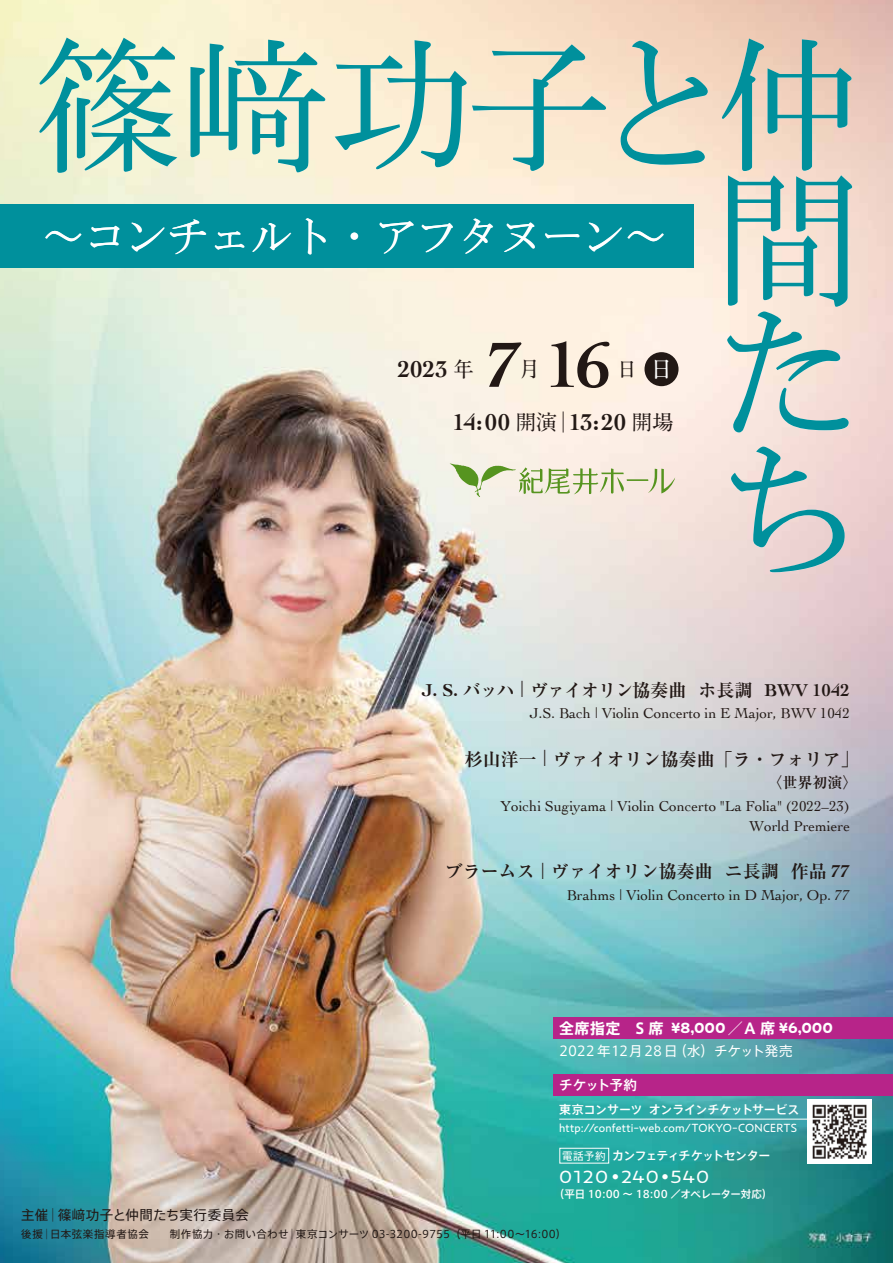
<style>
.page{position:relative;width:893px;height:1263px;background:#fff}
.page>*{position:absolute;margin:0;border:0;box-sizing:border-box;transform-origin:0 0}
.t1{font:500 147px/135px "Ro H Mincho Pro";letter-spacing:-.075em;color:#00909c;text-align:justify}
.t2{font:700 67.5px "Cochin";color:#221815}
.t3{font:500 42px "Ro H Mincho Pro";letter-spacing:-.01em;color:#fff}
.t4{font:700 24px "Cochin";letter-spacing:.005em;color:#221815}
.t5{font:700 21px "A1 Mincho Std";color:#221815}
.t6{font:700 18px "Ryumin Pr 6";color:#221815}
.t7{font:700 18px "Ryumin Pr 6";letter-spacing:-.05em;color:#221815}
.t8{font:18px "MO Citrine Pro";letter-spacing:.055em;color:#fff;scale:1.1 1}
.t9{font:15px/19.5px "Cochin";color:#221815;text-align:right}
.t10{font:700 15px "MO Citrine Pro";letter-spacing:-.005em;color:#fff}
.t11{font:700 15px "Ryumin Pr 6";color:#221815}
.t12{font:13.5px "Axis Basic Pro N R";color:#fff}
.t13{font:13.5px "Axis Basic Pro N R";letter-spacing:.03em;color:#221815}
.t14{font:500 13.5px "Axis Pro N";letter-spacing:-.04em;color:#fff}
.t15{font:12px "MO Citrine Pro";letter-spacing:.01em;color:#fff}
.t16{font:500 12px "Axis Pro N";letter-spacing:-.02em;color:#fff}
.t17{font:500 12px "Axis Pro N";letter-spacing:-.045em;color:#fff}
.t18{font:10.5px "Axis Basic Pro N R";letter-spacing:.03em;color:#221815}
.t19{font:500 10.5px "Axis Pro N";letter-spacing:-.015em;color:#fff}
.t20{font:700 6px "Axis Pro N";color:#fff}
.s1{font-family:"A1 Mincho Std";font-size:21px}
.s2{font-size:24px;color:#fff}
.s3{font-family:"Cochin"}
.s4{font-family:"Cochin";font-weight:400;font-size:22.5px}
.s5{font-family:"Axis Pro N"}
.s6{font-family:"Koz Go Pr 6 N";font-weight:400}
.s7{font-family:"Axis Basic Pro N R";font-weight:400;font-size:10.5px}
</style>
<div class="page">
<img style="left:0;top:0;width:893px;height:1263px">
<div style="left:0;top:204px;width:693px;height:64px;background:#00909c"></div>
<div style="left:644px;top:352px;width:34px;height:34px;background:#221815;border-radius:50%"></div>
<hr style="left:627px;top:479px;width:21px;height:2px;background:#56941f">
<svg style="left:648px;top:469px;width:27px;height:24px"></svg>
<svg style="left:450px;top:463px;width:174px;height:34px;background:#d3d9b8"></svg>
<hr style="left:559px;top:1119px;width:260px;height:1px;background:#fff">
<div style="left:559px;top:1148px;width:50px;height:15px;border:1px solid #fff"></div>
<div style="left:553px;top:1017px;width:340px;height:22px;background:#b72489"></div>
<div style="left:553px;top:1074px;width:340px;height:21px;background:#b72489"></div>
<img style="left:808px;top:1100px;width:64px;height:63px">
<h1 class="t1" style="left:714px;top:49px;width:148px;text-indent:-680px">篠﨑功子と仲間たち</h1>
<h3 class="t3" style="left:43px;top:210px;width:626px">～コンチェルト・アフタヌーン～</h3>
<h2 class="t2" style="left:487px;top:319px;width:126px">7 16</h2>
<h3 class="t4" style="left:398px;top:353px;width:78px">2023 <span class="s1">年</span></h3>
<h3 class="t5" style="left:519px;top:352px;width:22px">月</h3>
<h3 class="t5" style="left:616px;top:352px;width:58px">日<span class="s2">日</span></h3>
<h3 class="t4" style="left:453px;top:406px;width:222px">14:00 <span class="s1">開演│</span>13:20 <span class="s1">開場</span></h3>
<p class="t7" style="left:422px;top:675px;width:430px"><span class="s3">J. S.</span> バッハ <span class="s4">|</span> ヴァイオリン協奏曲 ホ長調 <span class="s3">BWV 1042</span></p>
<p class="t9" style="left:529px;top:703px;width:322px">J.S. Bach | Violin Concerto in E Major, BWV 1042</p>
<p class="t6" style="left:465px;top:744px;width:395px">杉山洋一 <span class="s4">|</span> ヴァイオリン協奏曲「ラ・フォリア」</p>
<p class="t11" style="left:767px;top:770px;width:91px">〈世界初演〉</p>
<p class="t9" style="left:500px;top:796px;width:351px">Yoichi Sugiyama | Violin Concerto "La Folia" (2022–23)<br>World Premiere</p>
<p class="t6" style="left:445px;top:857px;width:407px">ブラームス <span class="s4">|</span> ヴァイオリン協奏曲 ニ長調 作品 <span class="s3">77</span></p>
<p class="t9" style="left:567px;top:884px;width:285px">Brahms | Violin Concerto in D Major, Op. 77</p>
<p class="t10" style="left:559px;top:1016px;width:275px"><span class="s5">全席指定　S 席</span> ¥8,000<span class="s6">／</span><span class="s5">A 席</span> ¥6,000</p>
<p class="t12" style="left:559px;top:1041px;width:235px">2022 年12月28日（水）チケット発売</p>
<p class="t14" style="left:559px;top:1078px;width:79px">チケット予約</p>
<p class="t16" style="left:559px;top:1103px;width:242px">東京コンサーツ オンラインチケットサービス</p>
<p class="t15" style="left:559px;top:1119px;width:239px">http://confetti-web.com/TOKYO-CONCERTS</p>
<p class="t17" style="left:562px;top:1150px;width:210px"><span class="s7">電話予約</span> カンフェティチケットセンター</p>
<p class="t8" style="left:559px;top:1164px;width:46px">0120</p>
<p class="t20" style="left:612px;top:1174px;width:7px">●</p>
<p class="t8" style="left:621px;top:1164px;width:36px">240</p>
<p class="t20" style="left:662px;top:1174px;width:7px">●</p>
<p class="t8" style="left:671px;top:1164px;width:36px">540</p>
<p class="t19" style="left:554px;top:1189px;width:220px">（平日 10:00 ～ 18:00 ／オペレーター対応）</p>
<p class="t13" style="left:21px;top:1205px;width:229px">主催│篠﨑功子と仲間たち実行委員会</p>
<p class="t18" style="left:21px;top:1227px;width:547px">後援│日本弦楽指導者協会　　制作協力・お問い合わせ│東京コンサーツ 03-3200-9755（平日 11:00～16:00）</p>
</div>
